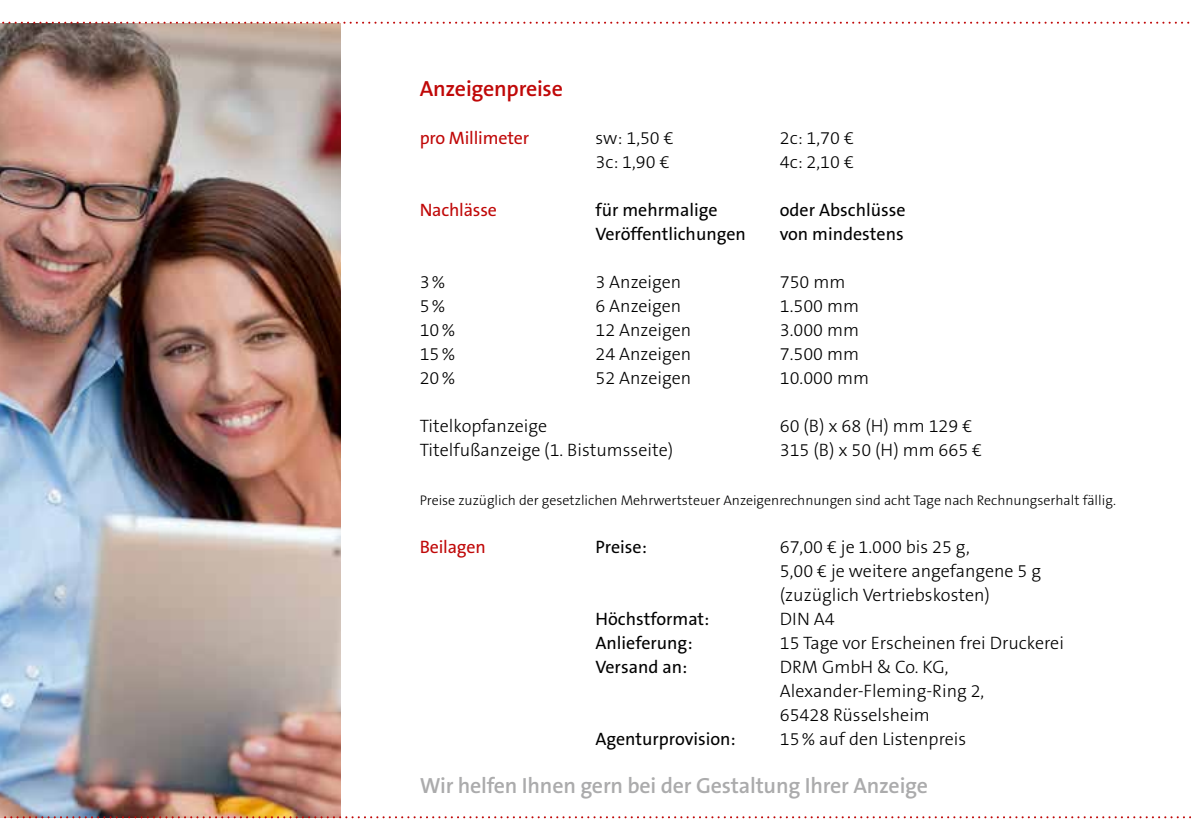
<style>
.page{position:relative;width:1191px;height:840px;background:#fff}
.page>*{position:absolute;margin:0;border:0;box-sizing:border-box;transform-origin:0 0}
.t1{font:600 22px "The Sans B6";letter-spacing:-.01em;color:#ababac}
.t2{font:600 22px "The Sans B6";letter-spacing:-.01em;color:#c00808}
.t3{font:300 18px/24px "The Sans B3";color:#000}
.t4{font:18px "The Sans B5 Plain";color:#000}
.t5{font:18px "The Sans B5 Plain";letter-spacing:-.01em;color:#c00808}
.t6{font:300 14px "The Sans B3";color:#000}
</style>
<div class="page">
<img style="left:0;top:24px;width:340px;height:791px">
<svg style="left:0;top:815px;width:1191px;height:2px"></svg>
<svg style="left:0;top:22px;width:1190px;height:2px"></svg>
<p class="t2" style="left:420px;top:77px;width:145px">Anzeigenpreise</p>
<p class="t5" style="left:420px;top:128px;width:111px">pro Millimeter</p>
<p class="t3" style="left:595px;top:126px;width:80px">sw: 1,50 €</p>
<p class="t3" style="left:780px;top:126px;width:76px">2c: 1,70 €</p>
<p class="t3" style="left:595px;top:150px;width:76px">3c: 1,90 €</p>
<p class="t3" style="left:780px;top:150px;width:76px">4c: 2,10 €</p>
<p class="t5" style="left:420px;top:200px;width:79px">Nachlässe</p>
<p class="t4" style="left:595px;top:200px;width:124px">für mehrmalige</p>
<p class="t4" style="left:780px;top:200px;width:127px">oder Abschlüsse</p>
<p class="t4" style="left:595px;top:224px;width:152px">Veröffentlichungen</p>
<p class="t4" style="left:780px;top:224px;width:125px">von mindestens</p>
<p class="t3" style="left:420px;top:270px;width:27px">3%</p>
<p class="t3" style="left:595px;top:270px;width:87px">3 Anzeigen</p>
<p class="t3" style="left:780px;top:270px;width:67px">750 mm</p>
<p class="t3" style="left:420px;top:294px;width:27px">5%</p>
<p class="t3" style="left:595px;top:294px;width:87px">6 Anzeigen</p>
<p class="t3" style="left:780px;top:294px;width:81px">1.500 mm</p>
<p class="t3" style="left:420px;top:318px;width:37px">10%</p>
<p class="t3" style="left:595px;top:318px;width:97px">12 Anzeigen</p>
<p class="t3" style="left:780px;top:318px;width:81px">3.000 mm</p>
<p class="t3" style="left:420px;top:342px;width:37px">15%</p>
<p class="t3" style="left:595px;top:342px;width:97px">24 Anzeigen</p>
<p class="t3" style="left:780px;top:342px;width:81px">7.500 mm</p>
<p class="t3" style="left:420px;top:366px;width:37px">20%</p>
<p class="t3" style="left:595px;top:366px;width:97px">52 Anzeigen</p>
<p class="t3" style="left:780px;top:366px;width:91px">10.000 mm</p>
<p class="t3" style="left:420px;top:414px;width:129px">Titelkopfanzeige</p>
<p class="t3" style="left:780px;top:414px;width:194px">60 (B) x 68 (H) mm 129 €</p>
<p class="t3" style="left:420px;top:438px;width:255px">Titelfußanzeige (1. Bistumsseite)</p>
<p class="t3" style="left:780px;top:438px;width:204px">315 (B) x 50 (H) mm 665 €</p>
<p class="t6" style="left:420px;top:492px;width:698px">Preise zuzüglich der gesetzlichen Mehrwertsteuer Anzeigenrechnungen sind acht Tage nach Rechnungserhalt fällig.</p>
<p class="t5" style="left:420px;top:536px;width:68px">Beilagen</p>
<p class="t4" style="left:595px;top:536px;width:53px">Preise:</p>
<p class="t3" style="left:780px;top:534px;width:263px">67,00 € je 1.000 bis 25 g,<br>5,00 € je weitere angefangene 5 g (zuzüglich Vertriebskosten)</p>
<p class="t4" style="left:595px;top:608px;width:115px">Höchstformat:</p>
<p class="t3" style="left:780px;top:606px;width:56px">DIN A4</p>
<p class="t4" style="left:595px;top:632px;width:98px">Anlieferung:</p>
<p class="t3" style="left:780px;top:630px;width:286px">15 Tage vor Erscheinen frei Druckerei</p>
<p class="t4" style="left:595px;top:656px;width:93px">Versand an:</p>
<p class="t3" style="left:780px;top:654px;width:206px">DRM GmbH &amp; Co. KG,<br>Alexander-Fleming-Ring 2,<br>65428 Rüsselsheim</p>
<p class="t4" style="left:595px;top:728px;width:142px">Agenturprovision:</p>
<p class="t3" style="left:780px;top:726px;width:188px">15% auf den Listenpreis</p>
<p class="t1" style="left:420px;top:773px;width:510px">Wir helfen Ihnen gern bei der Gestaltung Ihrer Anzeige</p>
</div>
